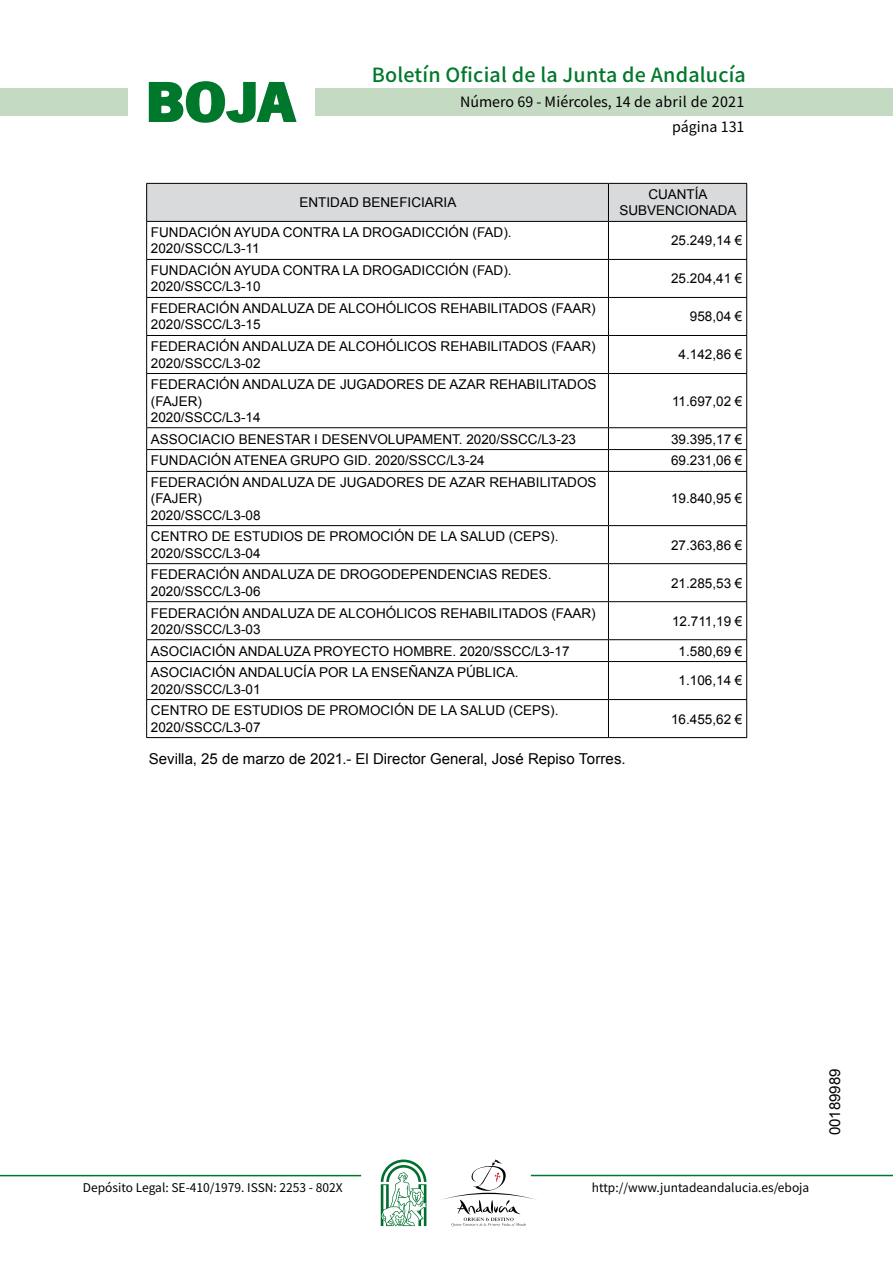
<style>
.page{position:relative;width:893px;height:1263px;background:#fff}
.page>*{position:absolute;margin:0;border:0;box-sizing:border-box;transform-origin:0 0}
.t1{font:700 57.75px "News Got T";color:#00782c;scale:1.14 1}
.t2{font:500 19.5px "Noto Sans HK";letter-spacing:.01em;color:#00782c}
.t3{font:15px "Arial";color:#000}
.t4{font:14.25px/24.5px "Noto Sans HK";color:#000;text-align:right}
.t5{font:13.5px/16.2px "Arial";color:#000}
.t6{font:12px "Noto Sans HK";color:#000}
</style>
<div class="page">
<div style="left:315px;top:88px;width:577px;height:28px;background:#c5dac3"></div>
<div style="left:0;top:88px;width:128px;height:28px;background:#c5dac3"></div>
<hr style="left:0;top:1175px;width:361px;height:1px;background:#00782c">
<hr style="left:531px;top:1175px;width:361px;height:1px;background:#00782c">
<svg style="left:148px;top:81px;width:149px;height:42px"></svg>
<svg style="left:442px;top:1159px;width:100px;height:67px"></svg>
<svg style="left:381px;top:1160px;width:45px;height:66px"></svg>
<div style="left:147px;top:184px;width:599px;height:37px;background:#d9dadb"></div>
<hr style="left:146px;top:183px;width:462px;height:1px;background:#000">
<hr style="left:146px;top:184px;width:1px;height:37px;background:#000">
<hr style="left:608px;top:183px;width:139px;height:1px;background:#000">
<hr style="left:608px;top:184px;width:1px;height:37px;background:#000">
<hr style="left:746px;top:184px;width:1px;height:37px;background:#000">
<hr style="left:146px;top:221px;width:462px;height:1px;background:#000">
<hr style="left:146px;top:222px;width:1px;height:37px;background:#000">
<hr style="left:608px;top:221px;width:139px;height:1px;background:#000">
<hr style="left:608px;top:222px;width:1px;height:37px;background:#000">
<hr style="left:746px;top:222px;width:1px;height:37px;background:#000">
<hr style="left:146px;top:259px;width:462px;height:1px;background:#000">
<hr style="left:146px;top:260px;width:1px;height:37px;background:#000">
<hr style="left:608px;top:259px;width:139px;height:1px;background:#000">
<hr style="left:608px;top:260px;width:1px;height:37px;background:#000">
<hr style="left:746px;top:260px;width:1px;height:37px;background:#000">
<hr style="left:146px;top:297px;width:462px;height:1px;background:#000">
<hr style="left:146px;top:298px;width:1px;height:37px;background:#000">
<hr style="left:608px;top:297px;width:139px;height:1px;background:#000">
<hr style="left:608px;top:298px;width:1px;height:37px;background:#000">
<hr style="left:746px;top:298px;width:1px;height:37px;background:#000">
<hr style="left:146px;top:335px;width:462px;height:1px;background:#000">
<hr style="left:146px;top:336px;width:1px;height:37px;background:#000">
<hr style="left:608px;top:335px;width:139px;height:1px;background:#000">
<hr style="left:608px;top:336px;width:1px;height:37px;background:#000">
<hr style="left:746px;top:336px;width:1px;height:37px;background:#000">
<hr style="left:146px;top:373px;width:462px;height:1px;background:#000">
<hr style="left:146px;top:374px;width:1px;height:53px;background:#000">
<hr style="left:608px;top:373px;width:139px;height:1px;background:#000">
<hr style="left:608px;top:374px;width:1px;height:53px;background:#000">
<hr style="left:746px;top:374px;width:1px;height:53px;background:#000">
<hr style="left:146px;top:427px;width:462px;height:1px;background:#000">
<hr style="left:608px;top:427px;width:139px;height:1px;background:#000">
<hr style="left:146px;top:449px;width:462px;height:1px;background:#000">
<svg style="left:146px;top:428px;width:1px;height:43px"></svg>
<hr style="left:608px;top:449px;width:139px;height:1px;background:#000">
<svg style="left:608px;top:428px;width:1px;height:43px"></svg>
<svg style="left:746px;top:428px;width:1px;height:43px"></svg>
<hr style="left:146px;top:471px;width:462px;height:1px;background:#000">
<hr style="left:146px;top:472px;width:1px;height:53px;background:#000">
<hr style="left:608px;top:471px;width:139px;height:1px;background:#000">
<hr style="left:608px;top:472px;width:1px;height:53px;background:#000">
<hr style="left:746px;top:472px;width:1px;height:53px;background:#000">
<hr style="left:146px;top:525px;width:462px;height:1px;background:#000">
<hr style="left:146px;top:526px;width:1px;height:37px;background:#000">
<hr style="left:608px;top:525px;width:139px;height:1px;background:#000">
<hr style="left:608px;top:526px;width:1px;height:37px;background:#000">
<hr style="left:746px;top:526px;width:1px;height:37px;background:#000">
<hr style="left:146px;top:563px;width:462px;height:1px;background:#000">
<hr style="left:146px;top:564px;width:1px;height:37px;background:#000">
<hr style="left:608px;top:563px;width:139px;height:1px;background:#000">
<hr style="left:608px;top:564px;width:1px;height:37px;background:#000">
<hr style="left:746px;top:564px;width:1px;height:37px;background:#000">
<hr style="left:146px;top:601px;width:462px;height:1px;background:#000">
<hr style="left:146px;top:602px;width:1px;height:37px;background:#000">
<hr style="left:608px;top:601px;width:139px;height:1px;background:#000">
<hr style="left:608px;top:602px;width:1px;height:37px;background:#000">
<hr style="left:746px;top:602px;width:1px;height:37px;background:#000">
<hr style="left:146px;top:639px;width:462px;height:1px;background:#000">
<svg style="left:146px;top:640px;width:1px;height:21px"></svg>
<hr style="left:608px;top:639px;width:139px;height:1px;background:#000">
<svg style="left:608px;top:640px;width:1px;height:21px"></svg>
<svg style="left:746px;top:640px;width:1px;height:21px"></svg>
<hr style="left:146px;top:661px;width:462px;height:1px;background:#000">
<hr style="left:146px;top:662px;width:1px;height:37px;background:#000">
<hr style="left:608px;top:661px;width:139px;height:1px;background:#000">
<hr style="left:608px;top:662px;width:1px;height:37px;background:#000">
<hr style="left:746px;top:662px;width:1px;height:37px;background:#000">
<hr style="left:146px;top:699px;width:462px;height:1px;background:#000">
<hr style="left:146px;top:700px;width:1px;height:37px;background:#000">
<hr style="left:608px;top:699px;width:139px;height:1px;background:#000">
<hr style="left:608px;top:700px;width:1px;height:37px;background:#000">
<hr style="left:746px;top:700px;width:1px;height:37px;background:#000">
<hr style="left:146px;top:737px;width:462px;height:1px;background:#000">
<hr style="left:608px;top:737px;width:139px;height:1px;background:#000">
<h1 class="t1" style="left:145px;top:68px;width:133px">BOJA</h1>
<h2 class="t2" style="left:372px;top:64px;width:375px">Boletín Oficial de la Junta de Andalucía</h2>
<p class="t4" style="left:460px;top:90px;width:286px">Número 69 - Miércoles, 14 de abril de 2021 página 131</p>
<p class="t5" style="left:299px;top:195px;width:158px">ENTIDAD BENEFICIARIA</p>
<p class="t5" style="left:619px;top:187px;width:119px;text-align:center">CUANTÍA<br>SUBVENCIONADA</p>
<p class="t5" style="left:151px;top:225px;width:362px">FUNDACIÓN AYUDA CONTRA LA DROGADICCIÓN (FAD).<br>2020/SSCC/L3-11</p>
<p class="t5" style="left:671px;top:233px;width:73px">25.249,14 €</p>
<p class="t5" style="left:151px;top:263px;width:362px">FUNDACIÓN AYUDA CONTRA LA DROGADICCIÓN (FAD).<br>2020/SSCC/L3-10</p>
<p class="t5" style="left:671px;top:271px;width:73px">25.204,41 €</p>
<p class="t5" style="left:151px;top:301px;width:446px">FEDERACIÓN ANDALUZA DE ALCOHÓLICOS REHABILITADOS (FAAR)<br>2020/SSCC/L3-15</p>
<p class="t5" style="left:690px;top:309px;width:54px">958,04 €</p>
<p class="t5" style="left:151px;top:339px;width:446px">FEDERACIÓN ANDALUZA DE ALCOHÓLICOS REHABILITADOS (FAAR)<br>2020/SSCC/L3-02</p>
<p class="t5" style="left:678px;top:347px;width:65px">4.142,86 €</p>
<p class="t5" style="left:151px;top:377px;width:447px">FEDERACIÓN ANDALUZA DE JUGADORES DE AZAR REHABILITADOS (FAJER)<br>2020/SSCC/L3-14</p>
<p class="t5" style="left:672px;top:393px;width:72px">11.697,02 €</p>
<p class="t5" style="left:151px;top:431px;width:426px">ASSOCIACIO BENESTAR I DESENVOLUPAMENT. 2020/SSCC/L3-23</p>
<p class="t5" style="left:671px;top:431px;width:73px">39.395,17 €</p>
<p class="t5" style="left:151px;top:453px;width:335px">FUNDACIÓN ATENEA GRUPO GID. 2020/SSCC/L3-24</p>
<p class="t5" style="left:671px;top:453px;width:73px">69.231,06 €</p>
<p class="t5" style="left:151px;top:475px;width:447px">FEDERACIÓN ANDALUZA DE JUGADORES DE AZAR REHABILITADOS (FAJER)<br>2020/SSCC/L3-08</p>
<p class="t5" style="left:671px;top:491px;width:73px">19.840,95 €</p>
<p class="t5" style="left:151px;top:529px;width:409px">CENTRO DE ESTUDIOS DE PROMOCIÓN DE LA SALUD (CEPS).<br>2020/SSCC/L3-04</p>
<p class="t5" style="left:671px;top:537px;width:73px">27.363,86 €</p>
<p class="t5" style="left:151px;top:567px;width:402px">FEDERACIÓN ANDALUZA DE DROGODEPENDENCIAS REDES.<br>2020/SSCC/L3-06</p>
<p class="t5" style="left:671px;top:575px;width:73px">21.285,53 €</p>
<p class="t5" style="left:151px;top:605px;width:446px">FEDERACIÓN ANDALUZA DE ALCOHÓLICOS REHABILITADOS (FAAR)<br>2020/SSCC/L3-03</p>
<p class="t5" style="left:672px;top:613px;width:72px">12.711,19 €</p>
<p class="t5" style="left:151px;top:643px;width:420px">ASOCIACIÓN ANDALUZA PROYECTO HOMBRE. 2020/SSCC/L3-17</p>
<p class="t5" style="left:678px;top:643px;width:65px">1.580,69 €</p>
<p class="t5" style="left:151px;top:665px;width:369px">ASOCIACIÓN ANDALUCÍA POR LA ENSEÑANZA PÚBLICA.<br>2020/SSCC/L3-01</p>
<p class="t5" style="left:678px;top:673px;width:65px">1.106,14 €</p>
<p class="t5" style="left:151px;top:703px;width:409px">CENTRO DE ESTUDIOS DE PROMOCIÓN DE LA SALUD (CEPS).<br>2020/SSCC/L3-07</p>
<p class="t5" style="left:671px;top:711px;width:73px">16.455,62 €</p>
<p class="t3" style="left:149px;top:749px;width:478px">Sevilla, 25 de marzo de 2021.- El Director General, José Repiso Torres.</p>
<p class="t6" style="left:83px;top:1181px;width:261px">Depósito Legal: SE-410/1979. ISSN: 2253 - 802X</p>
<p class="t6" style="left:592px;top:1181px;width:219px">http://www.juntadeandalucia.es/eboja</p>
<p class="t3" style="left:825px;top:1135px;width:68px;rotate:-90deg">00189989</p>
</div>
